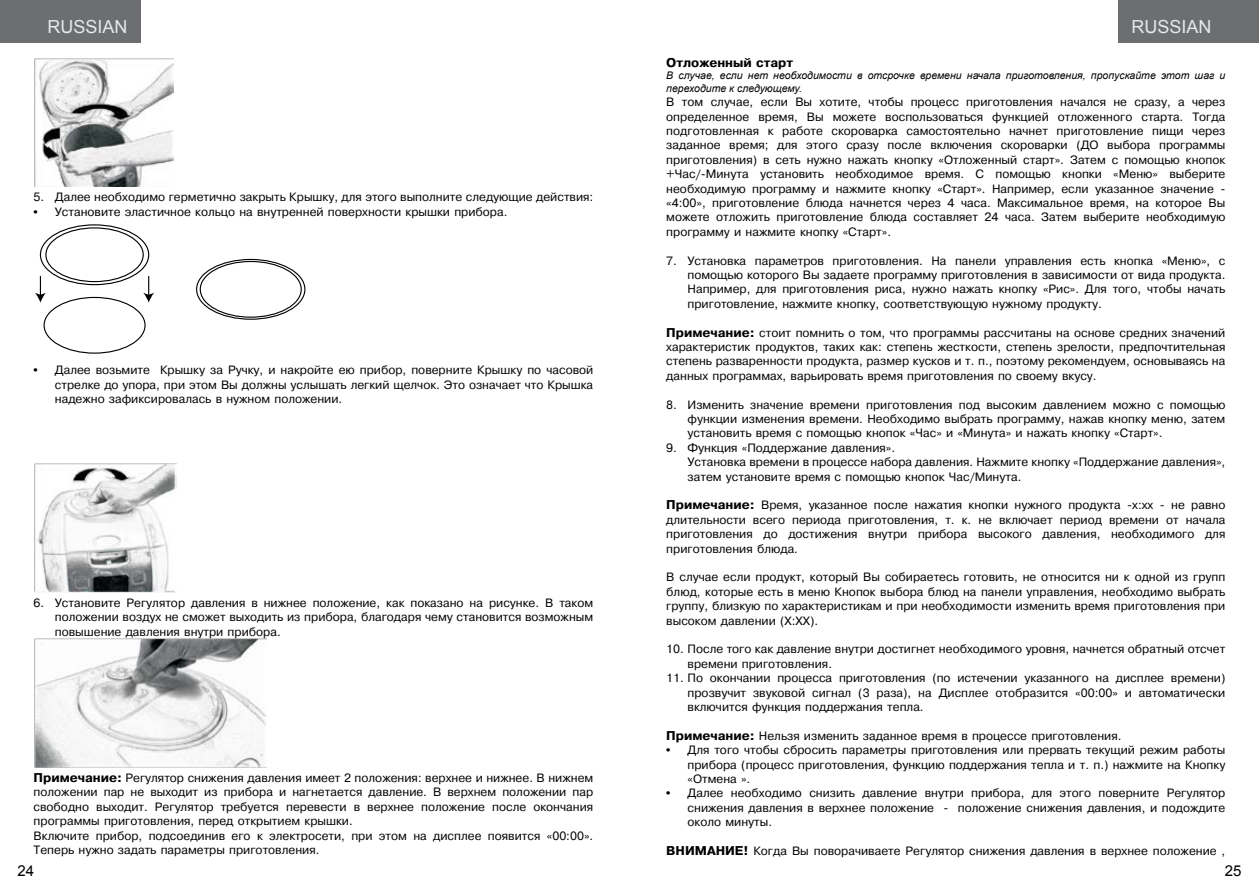
<style>
.page{position:relative;width:1259px;height:893px;background:#fff}
.page>*{position:absolute;margin:0;border:0;box-sizing:border-box;transform-origin:0 0}
.t1{font:18px "Arial";color:#e6e7e8}
.t2{font:15px "Arial";color:#000}
.t3{font:12px/14.4px "Pragmatica Cyrillic";color:#000;text-align:justify}
.t4{font:700 12px "Pragmatica";color:#000}
.t5{font:italic 10.5px/12.6px "Arial";color:#000}
.s1{font-family:"Arial";font-weight:700}
.s2{font-family:"Pragmatica";font-weight:700}
</style>
<div class="page">
<div style="left:0;top:0;width:140px;height:43px;background:#6d6e71"></div>
<div style="left:1118px;top:0;width:141px;height:43px;background:#6d6e71"></div>
<img style="left:34px;top:58px;width:140px;height:129px">
<svg style="left:197px;top:259px;width:108px;height:60px"></svg>
<div style="left:196px;top:259px;width:109px;height:61px;border:1px solid #020202;border-radius:50%"></div>
<div style="left:200px;top:261px;width:101px;height:56px;background:#fff;border-radius:50%"></div>
<div style="left:200px;top:261px;width:102px;height:57px;border:1px solid #020202;border-radius:50%"></div>
<svg style="left:40px;top:225px;width:109px;height:60px"></svg>
<div style="left:40px;top:224px;width:109px;height:61px;border:1px solid #020202;border-radius:50%"></div>
<div style="left:46px;top:228px;width:97px;height:54px;background:#fff;border-radius:50%"></div>
<div style="left:45px;top:227px;width:99px;height:55px;border:1px solid #020202;border-radius:50%"></div>
<div style="left:44px;top:297px;width:102px;height:57px;border:1px solid #020202;border-radius:50%"></div>
<svg style="left:35px;top:276px;width:11px;height:27px"></svg>
<svg style="left:143px;top:276px;width:11px;height:27px"></svg>
<img style="left:34px;top:464px;width:142px;height:129px">
<img style="left:34px;top:639px;width:233px;height:129px">
<h1 class="t1" style="left:48px;top:14px;width:82px">RUSSIAN</h1>
<h1 class="t1" style="left:1131px;top:14px;width:82px">RUSSIAN</h1>
<p class="t3" style="left:34px;top:190px;width:561px">5. Далее необходимо герметично закрыть Крышку, для этого выполните следующие действия:</p>
<p class="t3" style="left:34px;top:205px;width:475px"><span class="s1">•</span> Установите эластичное кольцо на внутренней поверхности крышки прибора.</p>
<p class="t3" style="left:55px;top:363px;width:540px;text-indent:-21px"><span class="s1">•</span> Далее возьмите Крышку за Ручку, и накройте ею прибор, поверните Крышку по часовой стрелке до упора, при этом Вы должны услышать легкий щелчок. Это означает что Крышка надежно зафиксировалась в нужном положении.</p>
<p class="t3" style="left:55px;top:596px;width:540px;text-indent:-21px">6. Установите Регулятор давления в нижнее положение, как показано на рисунке. В таком положении воздух не сможет выходить из прибора, благодаря чему становится возможным повышение давления внутри прибора.</p>
<p class="t3" style="left:34px;top:771px;width:561px;text-align:left"><span class="s2">Примечание:</span> Регулятор снижения давления имеет 2 положения: верхнее и нижнее. В нижнем положении пар не выходит из прибора и нагнетается давление. В верхнем положении пар свободно выходит. Регулятор требуется перевести в верхнее положение после окончания программы приготовления, перед открытием крышки.<br>Включите прибор, подсоединив его к электросети, при этом на дисплее появится «00:00».<br>Теперь нужно задать параметры приготовления.</p>
<p class="t4" style="left:666px;top:55px;width:128px">Отложенный старт</p>
<p class="t5" style="left:666px;top:69px;width:560px">В случае, если нет необходимости в отсрочке времени начала приготовления, пропускайте этот шаг и переходите к следующему.</p>
<p class="t3" style="left:666px;top:95px;width:560px">В том случае, если Вы хотите, чтобы процесс приготовления начался не сразу, а через определенное время, Вы можете воспользоваться функцией отложенного старта. Тогда подготовленная к работе скороварка самостоятельно начнет приготовление пищи через заданное время; для этого сразу после включения скороварки (ДО выбора программы приготовления) в сеть нужно нажать кнопку «Отложенный старт». Затем с помощью кнопок +Час/-Минута установить необходимое время. С помощью кнопки «Меню» выберите необходимую программу и нажмите кнопку «Старт». Например, если указанное значение - «4:00», приготовление блюда начнется через 4 часа. Максимальное время, на которое Вы можете отложить приготовление блюда составляет 24 часа. Затем выберите необходимую программу и нажмите кнопку «Старт».</p>
<p class="t3" style="left:687px;top:254px;width:539px;text-indent:-21px">7. Установка параметров приготовления. На панели управления есть кнопка «Меню», с помощью которого Вы задаете программу приготовления в зависимости от вида продукта.<br>Например, для приготовления риса, нужно нажать кнопку «Рис». Для того, чтобы начать приготовление, нажмите кнопку, соответствующую нужному продукту.</p>
<p class="t3" style="left:666px;top:326px;width:560px"><span class="s2">Примечание:</span> стоит помнить о том, что программы рассчитаны на основе средних значений характеристик продуктов, таких как: степень жесткости, степень зрелости, предпочтительная степень разваренности продукта, размер кусков и т. п., поэтому рекомендуем, основываясь на данных программах, варьировать время приготовления по своему вкусу.</p>
<p class="t3" style="left:687px;top:398px;width:539px;text-indent:-21px">8. Изменить значение времени приготовления под высоким давлением можно с помощью функции изменения времени. Необходимо выбрать программу, нажав кнопку меню, затем установить время с помощью кнопок «Час» и «Минута» и нажать кнопку «Старт».</p>
<p class="t3" style="left:687px;top:441px;width:539px;text-align:left;text-indent:-21px">9. Функция «Поддержание давления».<br>Установка времени в процессе набора давления. Нажмите кнопку «Поддержание давления», затем установите время с помощью кнопок Час/Минута.</p>
<p class="t3" style="left:666px;top:498px;width:560px"><span class="s2">Примечание:</span> Время, указанное после нажатия кнопки нужного продукта -х:хх - не равно длительности всего периода приготовления, т. к. не включает период времени от начала приготовления до достижения внутри прибора высокого давления, необходимого для приготовления блюда.</p>
<p class="t3" style="left:666px;top:570px;width:560px">В случае если продукт, который Вы собираетесь готовить, не относится ни к одной из групп блюд, которые есть в меню Кнопок выбора блюд на панели управления, необходимо выбрать группу, близкую по характеристикам и при необходимости изменить время приготовления при высоком давлении (Х:ХХ).</p>
<p class="t3" style="left:687px;top:642px;width:539px;text-indent:-21px">10. После того как давление внутри достигнет необходимого уровня, начнется обратный отсчет времени приготовления.</p>
<p class="t3" style="left:687px;top:671px;width:539px;text-indent:-21px">11. По окончании процесса приготовления (по истечении указанного на дисплее времени) прозвучит звуковой сигнал (3 раза), на Дисплее отобразится «00:00» и автоматически включится функция поддержания тепла.</p>
<p class="t3" style="left:666px;top:729px;width:457px"><span class="s2">Примечание:</span> Нельзя изменить заданное время в процессе приготовления.</p>
<p class="t3" style="left:687px;top:743px;width:539px;text-indent:-21px"><span class="s1">•</span> Для того чтобы сбросить параметры приготовления или прервать текущий режим работы прибора (процесс приготовления, функцию поддержания тепла и т. п.) нажмите на Кнопку «Отмена ».</p>
<p class="t3" style="left:687px;top:786px;width:539px;text-indent:-21px"><span class="s1">•</span> Далее необходимо снизить давление внутри прибора, для этого поверните Регулятор снижения давления в верхнее положение - положение снижения давления, и подождите около минуты.</p>
<p class="t3" style="left:666px;top:844px;width:560px"><span class="s2">ВНИМАНИЕ!</span> Когда Вы поворачиваете Регулятор снижения давления в верхнее положение ,</p>
<p class="t2" style="left:17px;top:861px;width:18px">24</p>
<p class="t2" style="left:1225px;top:861px;width:18px">25</p>
</div>
